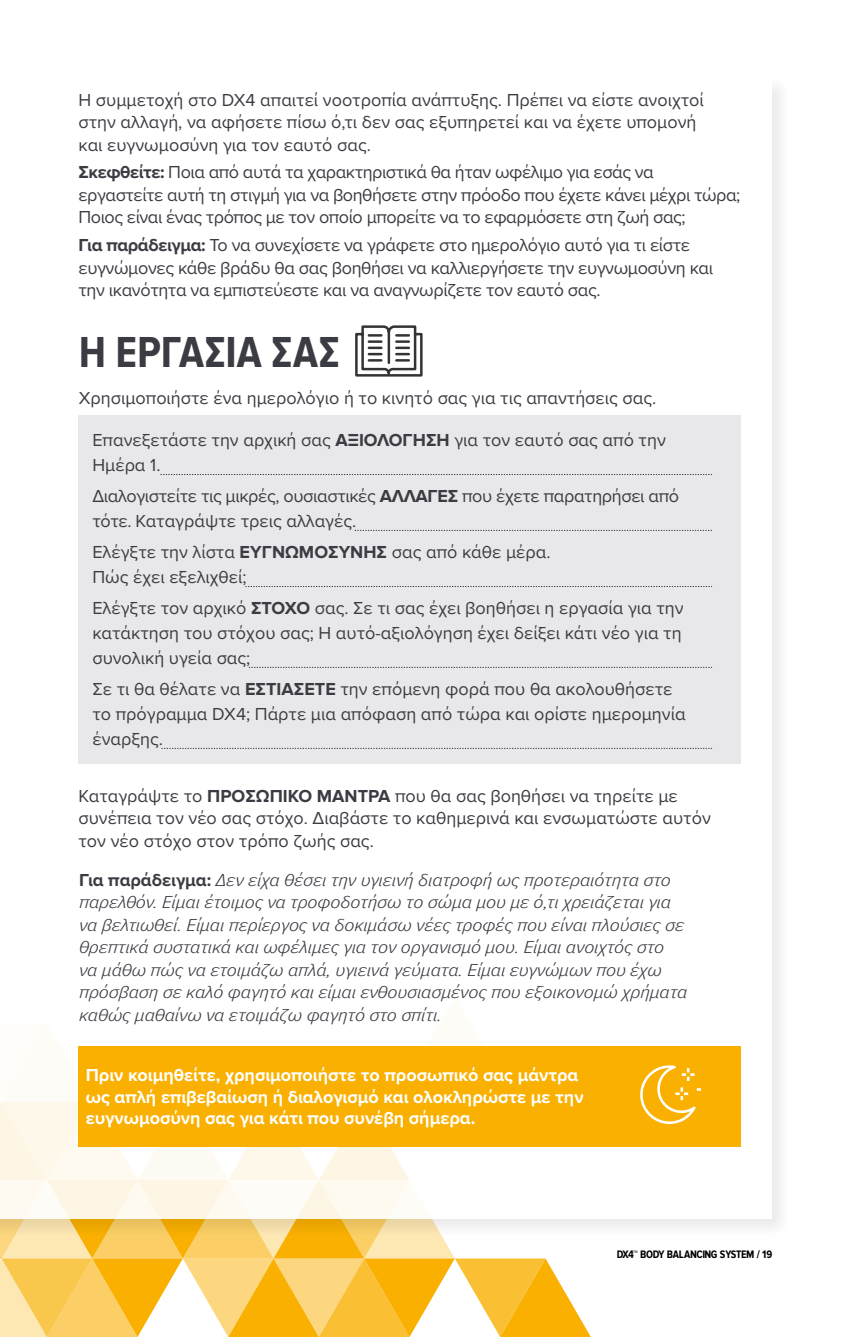
<style>
.page{position:relative;width:851px;height:1337px;background:#fff}
.page>*{position:absolute;margin:0;border:0;box-sizing:border-box;transform-origin:0 0}
.t1{font:700 45px "Proxima Nova Cond";color:#3b3c43}
.t2{font:18px/24.8px "Proxima Nova";color:#3b3c43}
.t3{font:italic 300 18px/22.5px "Proxima Nova Cond";letter-spacing:-.01em;color:#3b3c43;scale:1.2 1}
.t4{font:18px/22.5px "Proxima Nova";letter-spacing:-.02em;color:#3b3c43}
.t5{font:18px/22.5px "Proxima Nova";letter-spacing:-.025em;color:#3b3c43}
.t6{font:700 18px/21.4px "Proxima Nova";color:#fff}
.t7{font:700 11.25px "Proxima Nova Cond";letter-spacing:-.03em;color:#000}
.s1{font-weight:700}
.s2{font-family:"Proxima Nova";font-weight:700;font-style:normal}
</style>
<div class="page">
<svg style="left:0;top:1239px;width:590px;height:97px"></svg>
<div style="left:0;top:74px;width:792px;height:1165px;background:#000;opacity:.1"></div>
<div style="left:0;top:78px;width:772px;height:1141px;background:#fff"></div>
<svg style="left:355px;top:325px;width:68px;height:52px"></svg>
<div style="left:78px;top:415px;width:662px;height:348px;background:#e8e8ea"></div>
<svg style="left:355px;top:530px;width:357px;height:1px"></svg>
<svg style="left:160px;top:474px;width:552px;height:1px"></svg>
<svg style="left:245px;top:586px;width:467px;height:1px"></svg>
<svg style="left:249px;top:667px;width:463px;height:1px"></svg>
<svg style="left:161px;top:748px;width:551px;height:1px"></svg>
<div style="left:78px;top:1046px;width:662px;height:101px;background:#f9b000"></div>
<svg style="left:640px;top:1065px;width:61px;height:59px"></svg>
<p class="t2" style="left:78px;top:89px;width:626px;line-height:22.5px">Η συμμετοχή στο DX4 απαιτεί νοοτροπία ανάπτυξης. Πρέπει να είστε ανοιχτοί στην αλλαγή, να αφήσετε πίσω ό,τι δεν σας εξυπηρετεί και να έχετε υπομονή και ευγνωμοσύνη για τον εαυτό σας.</p>
<p class="t5" style="left:78px;top:161px;width:663px"><span class="s1">Σκεφθείτε:</span> Ποια από αυτά τα χαρακτηριστικά θα ήταν ωφέλιμο για εσάς να εργαστείτε αυτή τη στιγμή για να βοηθήσετε στην πρόοδο που έχετε κάνει μέχρι τώρα;<br>Ποιος είναι ένας τρόπος με τον οποίο μπορείτε να το εφαρμόσετε στη ζωή σας;</p>
<p class="t4" style="left:78px;top:234px;width:636px"><span class="s1">Για παράδειγμα:</span> Το να συνεχίσετε να γράφετε στο ημερολόγιο αυτό για τι είστε ευγνώμονες κάθε βράδυ θα σας βοηθήσει να καλλιεργήσετε την ευγνωμοσύνη και την ικανότητα να εμπιστεύεστε και να αναγνωρίζετε τον εαυτό σας.</p>
<h1 class="t1" style="left:79px;top:327px;width:263px">Η ΕΡΓΑΣΙΑ ΣΑΣ</h1>
<p class="t2" style="left:79px;top:386px;width:579px">Χρησιμοποιήστε ένα ημερολόγιο ή το κινητό σας για τις απαντήσεις σας.</p>
<p class="t2" style="left:92px;top:428px;width:575px">Επανεξετάστε την αρχική σας <span class="s1">ΑΞΙΟΛΟΓΗΣΗ</span> για τον εαυτό σας από την<br>Ημέρα 1.</p>
<p class="t4" style="left:92px;top:484px;width:588px;line-height:24.8px">Διαλογιστείτε τις μικρές, ουσιαστικές <span class="s1">ΑΛΛΑΓΕΣ</span> που έχετε παρατηρήσει από τότε. Καταγράψτε τρεις αλλαγές.</p>
<p class="t2" style="left:92px;top:540px;width:459px">Ελέγξτε την λίστα <span class="s1">ΕΥΓΝΩΜΟΣΥΝΗΣ</span> σας από κάθε μέρα.<br>Πώς έχει εξελιχθεί;</p>
<p class="t2" style="left:92px;top:596px;width:592px;text-align:justify">Ελέγξτε τον αρχικό <span class="s1">ΣΤΟΧΟ</span> σας. Σε τι σας έχει βοηθήσει η εργασία για την κατάκτηση του στόχου σας; Η αυτό-αξιολόγηση έχει δείξει κάτι νέο για τη συνολική υγεία σας;</p>
<p class="t2" style="left:92px;top:677px;width:594px">Σε τι θα θέλατε να <span class="s1">ΕΣΤΙΑΣΕΤΕ</span> την επόμενη φορά που θα ακολουθήσετε το πρόγραμμα DX4; Πάρτε μια απόφαση από τώρα και ορίστε ημερομηνία έναρξης.</p>
<p class="t2" style="left:78px;top:784px;width:633px;line-height:22.5px">Καταγράψτε το <span class="s1">ΠΡΟΣΩΠΙΚΟ ΜΑΝΤΡΑ</span> που θα σας βοηθήσει να τηρείτε με συνέπεια τον νέο σας στόχο. Διαβάστε το καθημερινά και ενσωματώστε αυτόν τον νέο στόχο στον τρόπο ζωής σας.</p>
<p class="t3" style="left:79px;top:868px;width:508px"><span class="s2">Για παράδειγμα:</span> Δεν είχα θέσει την υγιεινή διατροφή ως προτεραιότητα στο παρελθόν. Είμαι έτοιμος να τροφοδοτήσω το σώμα μου με ό,τι χρειάζεται για να βελτιωθεί. Είμαι περίεργος να δοκιμάσω νέες τροφές που είναι πλούσιες σε θρεπτικά συστατικά και ωφέλιμες για τον οργανισμό μου. Είμαι ανοιχτός στο<br>να μάθω πώς να ετοιμάζω απλά, υγιεινά γεύματα. Είμαι ευγνώμων που έχω πρόσβαση σε καλό φαγητό και είμαι ενθουσιασμένος που εξοικονομώ χρήματα καθώς μαθαίνω να ετοιμάζω φαγητό στο σπίτι.</p>
<p class="t6" style="left:86px;top:1065px;width:499px">Πριν κοιμηθείτε, χρησιμοποιήστε το προσωπικό σας μάντρα ως απλή επιβεβαίωση ή διαλογισμό και ολοκληρώστε με την ευγνωμοσύνη σας για κάτι που συνέβη σήμερα.</p>
<p class="t7" style="left:616px;top:1248px;width:157px">DX4™️ BODY BALANCING SYSTEM / 19</p>
</div>
